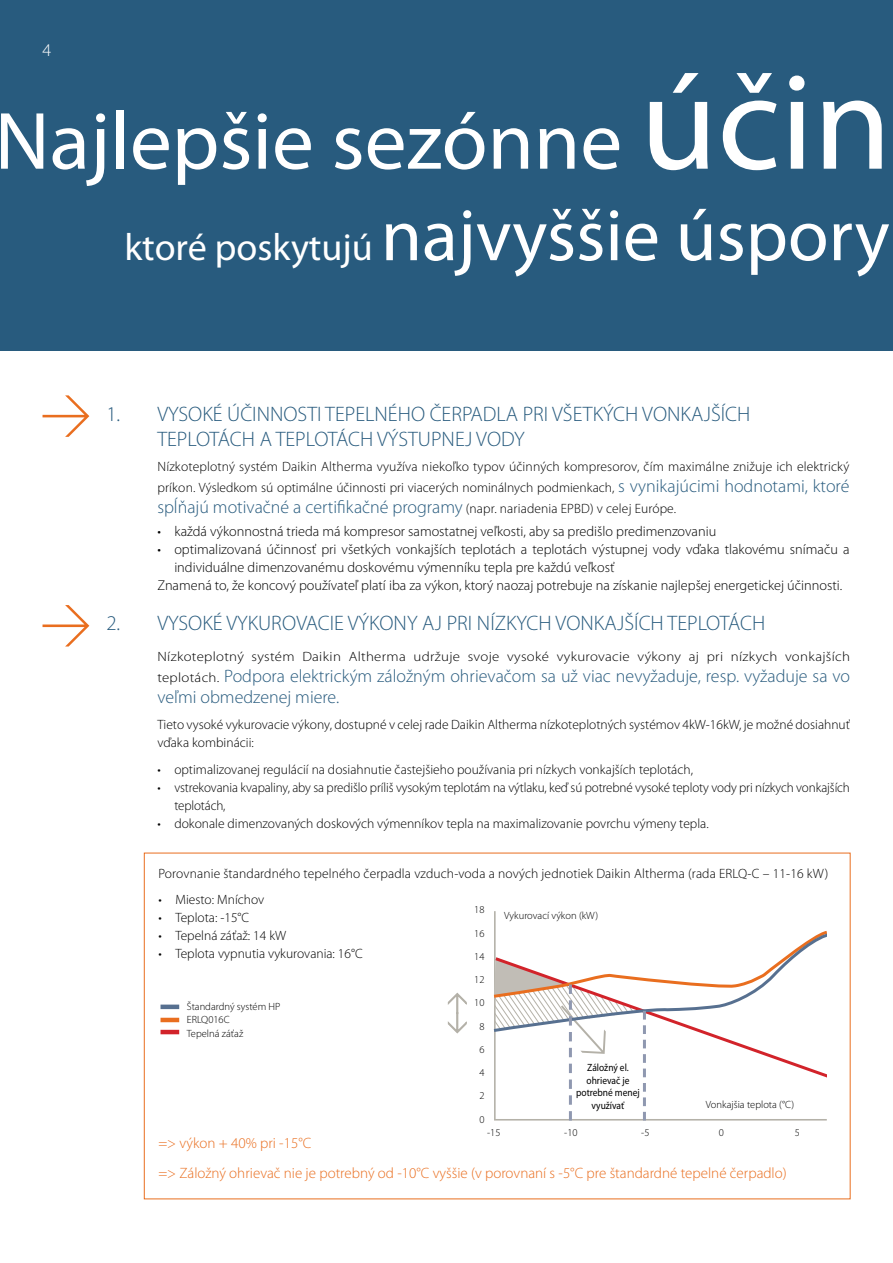
<style>
.page{position:relative;width:893px;height:1263px;background:#fff}
.page>*{position:absolute;margin:0;border:0;box-sizing:border-box;transform-origin:0 0}
.t1{font:81.9px "Myriad Pro";color:#fff}
.t2{font:74.1px "Myriad Pro";color:#fff}
.t3{font:300 21px/25.2px "Myriad Pro";color:#285b7e}
.t4{font:300 18px/21px "Myriad Pro";color:#285b7e}
.t5{font:300 18px "Myriad Pro";color:#fff}
.t6{font:300 15px/29.5px "Myriad Pro";color:#e96e1f}
.t7{font:300 14.25px "Myriad Pro";color:#000}
.t8{font:300 13.5px/18px "Myriad Pro";color:#000}
.t9{font:300 13.5px "Myriad Pro";letter-spacing:.02em;color:#000;scale:1.1 1}
.t10{font:300 10.5px/13.5px "Myriad Pro";color:#000}
.t11{font:10.5px/12.6px "Myriad Pro";color:#000;text-align:center;scale:.9 1}
.s1{font-size:138px}
.s2{font-size:38.1px}
.s3{font-size:18px;color:#285b7e}
.s4{font-size:13.5px;color:#000}
</style>
<div class="page">
<svg style="left:494px;top:911px;width:333px;height:210px"></svg>
<svg style="left:448px;top:992px;width:19px;height:42px"></svg>
<svg style="left:493px;top:929px;width:334px;height:191px"></svg>
<div style="left:161px;top:1004px;width:18px;height:5px;background:#577090"></div>
<hr style="left:161px;top:1018px;width:18px;height:4px;background:#e96e1f">
<hr style="left:161px;top:1030px;width:18px;height:4px;background:#d2232a">
<svg style="left:43px;top:395px;width:46px;height:42px"></svg>
<svg style="left:43px;top:605px;width:46px;height:41px"></svg>
<div style="left:0;top:0;width:893px;height:351px;background:#285b7e"></div>
<h3 class="t5" style="left:43px;top:40px;width:10px">4</h3>
<h1 class="t1" style="left:-5px;top:91px;width:898px">Najlepšie sezónne <span class="s1">účin</span></h1>
<h2 class="t2" style="left:124px;top:190px;width:767px"><span class="s2">ktoré poskytujú</span> najvyššie úspory</h2>
<h3 class="t3" style="left:106px;top:401px;width:15px">1.</h3>
<h3 class="t3" style="left:157px;top:401px;width:595px">VYSOKÉ ÚČINNOSTI TEPELNÉHO ČERPADLA PRI VŠETKÝCH VONKAJŠÍCH<br>TEPLOTÁCH A TEPLOTÁCH VÝSTUPNEJ VODY</h3>
<p class="t8" style="left:157px;top:456px;width:694px;line-height:21px">Nízkoteplotný systém Daikin Altherma využíva niekoľko typov účinných kompresorov, čím maximálne znižuje ich elektrický príkon. Výsledkom sú optimálne účinnosti pri viacerých nominálnych podmienkach, <span class="s3">s vynikajúcimi hodnotami, ktoré</span></p>
<h3 class="t4" style="left:157px;top:497px;width:520px">spĺňajú motivačné a certifikačné programy <span class="s4">(napr. nariadenia EPBD) v celej Európe.</span></h3>
<p class="t7" style="left:157px;top:523px;width:560px">• každá výkonnostná trieda má kompresor samostatnej veľkosti, aby sa predišlo predimenzovaniu</p>
<p class="t7" style="left:157px;top:541px;width:694px">• optimalizovaná účinnosť pri všetkých vonkajších teplotách a teplotách výstupnej vody vďaka tlakovému snímaču a</p>
<p class="t7" style="left:174px;top:559px;width:442px">individuálne dimenzovanému doskovému výmenníku tepla pre každú veľkosť</p>
<p class="t7" style="left:157px;top:577px;width:686px">Znamená to, že koncový používateľ platí iba za výkon, ktorý naozaj potrebuje na získanie najlepšej energetickej účinnosti.</p>
<h3 class="t3" style="left:106px;top:611px;width:660px">2. VYSOKÉ VYKUROVACIE VÝKONY AJ PRI NÍZKYCH VONKAJŠÍCH TEPLOTÁCH</h3>
<p class="t9" style="left:157px;top:649px;width:631px">Nízkoteplotný systém Daikin Altherma udržuje svoje vysoké vykurovacie výkony aj pri nízkych vonkajších</p>
<h3 class="t4" style="left:157px;top:665px;width:694px"><span class="s4">teplotách.</span> Podpora elektrickým záložným ohrievačom sa už viac nevyžaduje, resp. vyžaduje sa vo veľmi obmedzenej miere.</h3>
<p class="t8" style="left:157px;top:716px;width:694px">Tieto vysoké vykurovacie výkony, dostupné v celej rade Daikin Altherma nízkoteplotných systémov 4kW-16kW, je možné dosiahnuť vďaka kombinácii:</p>
<p class="t8" style="left:157px;top:760px;width:537px">• optimalizovanej regulácií na dosiahnutie častejšieho používania pri nízkych vonkajších teplotách,</p>
<p class="t8" style="left:174px;top:778px;width:677px;text-indent:-17px">• vstrekovania kvapaliny, aby sa predišlo príliš vysokým teplotám na výtlaku, keď sú potrebné vysoké teploty vody pri nízkych vonkajších teplotách,</p>
<p class="t8" style="left:157px;top:814px;width:553px">• dokonale dimenzovaných doskových výmenníkov tepla na maximalizovanie povrchu výmeny tepla.</p>
<p class="t8" style="left:158px;top:864px;width:672px">Porovnanie štandardného tepelného čerpadla vzduch-voda a nových jednotiek Daikin Altherma (rada ERLQ-C – 11-16 kW)</p>
<p class="t8" style="left:158px;top:891px;width:107px">• Miesto: Mníchov</p>
<p class="t8" style="left:158px;top:909px;width:92px">• Teplota: -15°C</p>
<p class="t8" style="left:158px;top:927px;width:129px">• Tepelná záťaž: 14 kW</p>
<p class="t8" style="left:158px;top:945px;width:206px">• Teplota vypnutia vykurovania: 16°C</p>
<p class="t10" style="left:474px;top:903px;width:12px">18</p>
<p class="t10" style="left:474px;top:926px;width:12px">16</p>
<p class="t10" style="left:474px;top:950px;width:12px">14</p>
<p class="t10" style="left:474px;top:973px;width:12px">12</p>
<p class="t10" style="left:474px;top:996px;width:12px">10</p>
<p class="t10" style="left:479px;top:1019px;width:7px">8</p>
<p class="t10" style="left:479px;top:1043px;width:7px">6</p>
<p class="t10" style="left:479px;top:1066px;width:7px">4</p>
<p class="t10" style="left:479px;top:1089px;width:7px">2</p>
<p class="t10" style="left:479px;top:1113px;width:7px">0</p>
<p class="t10" style="left:504px;top:909px;width:96px">Vykurovací výkon (kW)</p>
<p class="t10" style="left:187px;top:999px;width:95px">Štandardný systém HP<br>ERLQ016C<br>Tepelná záťaž</p>
<p class="t11" style="left:576px;top:1061px;width:72px">Záložný el. ohrievač je potrebné menej využívať</p>
<p class="t10" style="left:706px;top:1097px;width:90px">Vonkajšia teplota (°C)</p>
<p class="t10" style="left:487px;top:1125px;width:15px">-15</p>
<p class="t10" style="left:564px;top:1125px;width:15px">-10</p>
<p class="t10" style="left:641px;top:1125px;width:10px">-5</p>
<p class="t10" style="left:719px;top:1125px;width:7px">0</p>
<p class="t10" style="left:795px;top:1125px;width:7px">5</p>
<p class="t6" style="left:158px;top:1128px;width:630px">=&gt; výkon + 40% pri -15°C<br>=&gt; Záložný ohrievač nie je potrebný od -10°C vyššie (v porovnaní s -5°C pre štandardné tepelné čerpadlo)</p>
</div>
